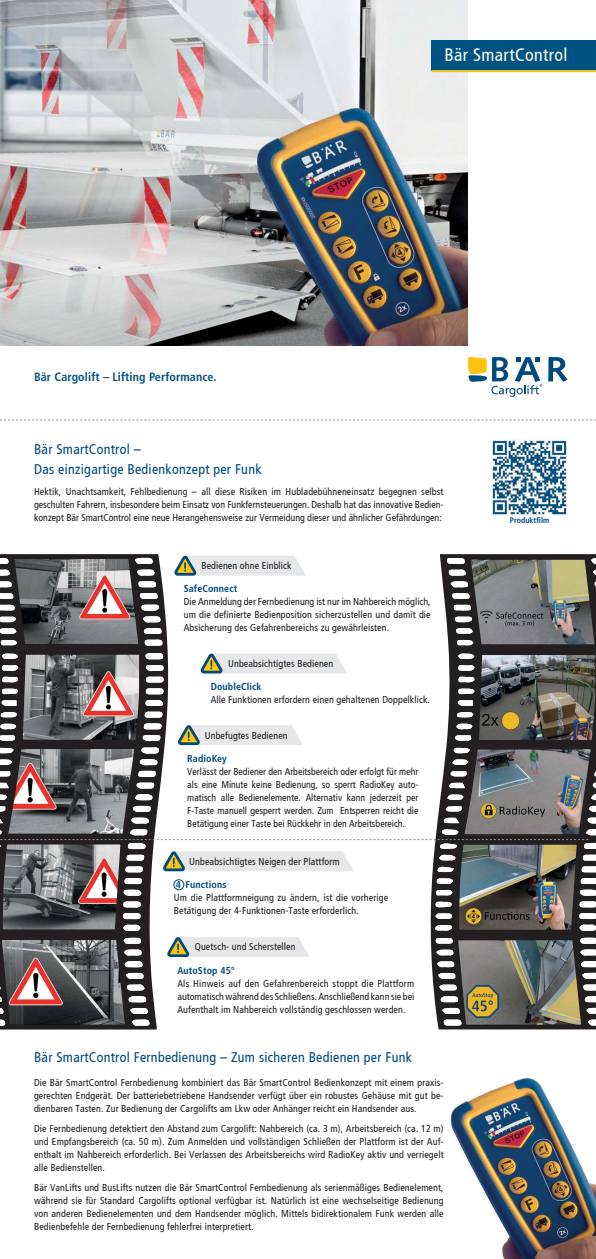
<style>
.page{position:relative;width:596px;height:1259px;background:#fff}
.page>*{position:absolute;margin:0;border:0;box-sizing:border-box;transform-origin:0 0}
.t1{font:condensed 18px "Frutiger";letter-spacing:.02em;color:#fff}
.t2{font:condensed 14px/20px "Frutiger";letter-spacing:.02em;color:#004a80}
.t3{font:700 condensed 12px "Frutiger";letter-spacing:.01em;color:#005281}
.t4{font:condensed 10px/13px "Frutiger";letter-spacing:.01em;color:#231f20;text-align:justify}
.t5{font:700 condensed 10px "Frutiger";letter-spacing:.01em;color:#004a80}
.t6{font:700 condensed 8.1px "Frutiger";color:#004a80}
</style>
<div class="page">
<img style="left:450px;top:1078px;width:145px;height:181px">
<img style="left:0;top:0;width:467px;height:346px">
<svg style="left:548px;top:357px;width:19px;height:25px"></svg>
<svg style="left:468px;top:357px;width:74px;height:40px"></svg>
<div style="left:431px;top:40px;width:164px;height:30px;background:#005281"></div>
<svg style="left:431px;top:70px;width:164px;height:2px"></svg>
<img style="left:491px;top:439px;width:76px;height:76px">
<svg style="left:0;top:420px;width:595px;height:1px"></svg>
<svg style="left:0;top:554px;width:596px;height:474px"></svg>
<p class="t3" style="left:34px;top:371px;width:184px">Bär Cargolift – Lifting Performance.</p>
<h2 class="t2" style="left:34px;top:440px;width:229px">Bär SmartControl –<br>Das einzigartige Bedienkonzept per Funk</h2>
<h1 class="t1" style="left:444px;top:46px;width:125px">Bär SmartControl</h1>
<p class="t4" style="left:34px;top:486px;width:411px">Hektik, Unachtsamkeit, Fehlbedienung – all diese Risiken im Hubladebühneneinsatz begegnen selbst geschulten Fahrern, insbesondere beim Einsatz von Funkfernsteuerungen. Deshalb hat das innovative Bedien&shy;konzept Bär SmartControl eine neue Herangehensweise zur Vermeidung dieser und ähnlicher Gefährdungen:</p>
<p class="t4" style="left:201px;top:559px;width:92px">Bedienen ohne Einblick</p>
<p class="t5" style="left:184px;top:585px;width:55px">SafeConnect</p>
<p class="t4" style="left:184px;top:596px;width:248px">Die Anmeldung der Fernbedienung ist nur im Nahbereich möglich, um die definierte Bedienposition sicherzustellen und damit die Absicherung des Gefahrenbereichs zu gewährleisten.</p>
<p class="t4" style="left:228px;top:657px;width:107px">Unbeabsichtigtes Bedienen</p>
<p class="t5" style="left:210px;top:683px;width:52px">DoubleClick</p>
<p class="t4" style="left:210px;top:694px;width:221px">Alle Funktionen erfordern einen gehaltenen Doppelklick.</p>
<p class="t4" style="left:205px;top:729px;width:84px">Unbefugtes Bedienen</p>
<p class="t5" style="left:187px;top:754px;width:41px">RadioKey</p>
<p class="t4" style="left:187px;top:765px;width:232px">Verlässt der Bediener den Arbeitsbereich oder erfolgt für mehr als eine Minute keine Bedienung, so sperrt RadioKey auto&shy;matisch alle Bedienelemente. Alternativ kann jederzeit per F-Taste manuell gesperrt werden. Zum Entsperren reicht die Betätigung einer Taste bei Rückkehr in den Arbeitsbereich.</p>
<p class="t4" style="left:189px;top:855px;width:152px">Unbeabsichtigtes Neigen der Plattform</p>
<p class="t5" style="left:176px;top:880px;width:52px">4 Functions</p>
<p class="t4" style="left:174px;top:891px;width:216px">Um die Plattformneigung zu ändern, ist die vorherige<br>Betätigung der 4-Funktionen-Taste erforderlich.</p>
<p class="t4" style="left:195px;top:941px;width:102px">Quetsch- und Scherstellen</p>
<p class="t5" style="left:177px;top:966px;width:59px">AutoStop 45°</p>
<p class="t4" style="left:177px;top:977px;width:238px">Als Hinweis auf den Gefahrenbereich stoppt die Plattform automatisch während des Schließens. Anschließend kann sie bei Aufenthalt im Nahbereich vollständig geschlossen werden.</p>
<h2 class="t2" style="left:34px;top:1047px;width:379px">Bär SmartControl Fernbedienung – Zum sicheren Bedienen per Funk</h2>
<p class="t4" style="left:34px;top:1076px;width:411px">Die Bär SmartControl Fernbedienung kombiniert das Bär SmartControl Bedienkonzept mit einem praxis&shy;gerechten Endgerät. Der batteriebetriebene Handsender verfügt über ein robustes Gehäuse mit gut be&shy;dienbaren Tasten. Zur Bedienung der Cargolifts am Lkw oder Anhänger reicht ein Handsender aus.</p>
<p class="t4" style="left:34px;top:1122px;width:411px">Die Fernbedienung detektiert den Abstand zum Cargolift: Nahbereich (ca. 3 m), Arbeitsbereich (ca. 12 m) und Empfangsbereich (ca. 50 m). Zum Anmelden und vollständigen Schließen der Plattform ist der Auf&shy;enthalt im Nahbereich erforderlich. Bei Verlassen des Arbeitsbereichs wird RadioKey aktiv und verriegelt alle Bedienstellen.</p>
<p class="t4" style="left:34px;top:1181px;width:411px">Bär VanLifts und BusLifts nutzen die Bär SmartControl Fernbedienung als serienmäßiges Bedienelement, während sie für Standard Cargolifts optional verfügbar ist. Natürlich ist eine wechselseitige Bedienung von anderen Bedienelementen und dem Handsender möglich. Mittels bidirektionalem Funk werden alle Bedienbefehle der Fernbedienung fehlerfrei interpretiert.</p>
<p class="t6" style="left:509px;top:517px;width:41px">Produktfilm</p>
</div>
